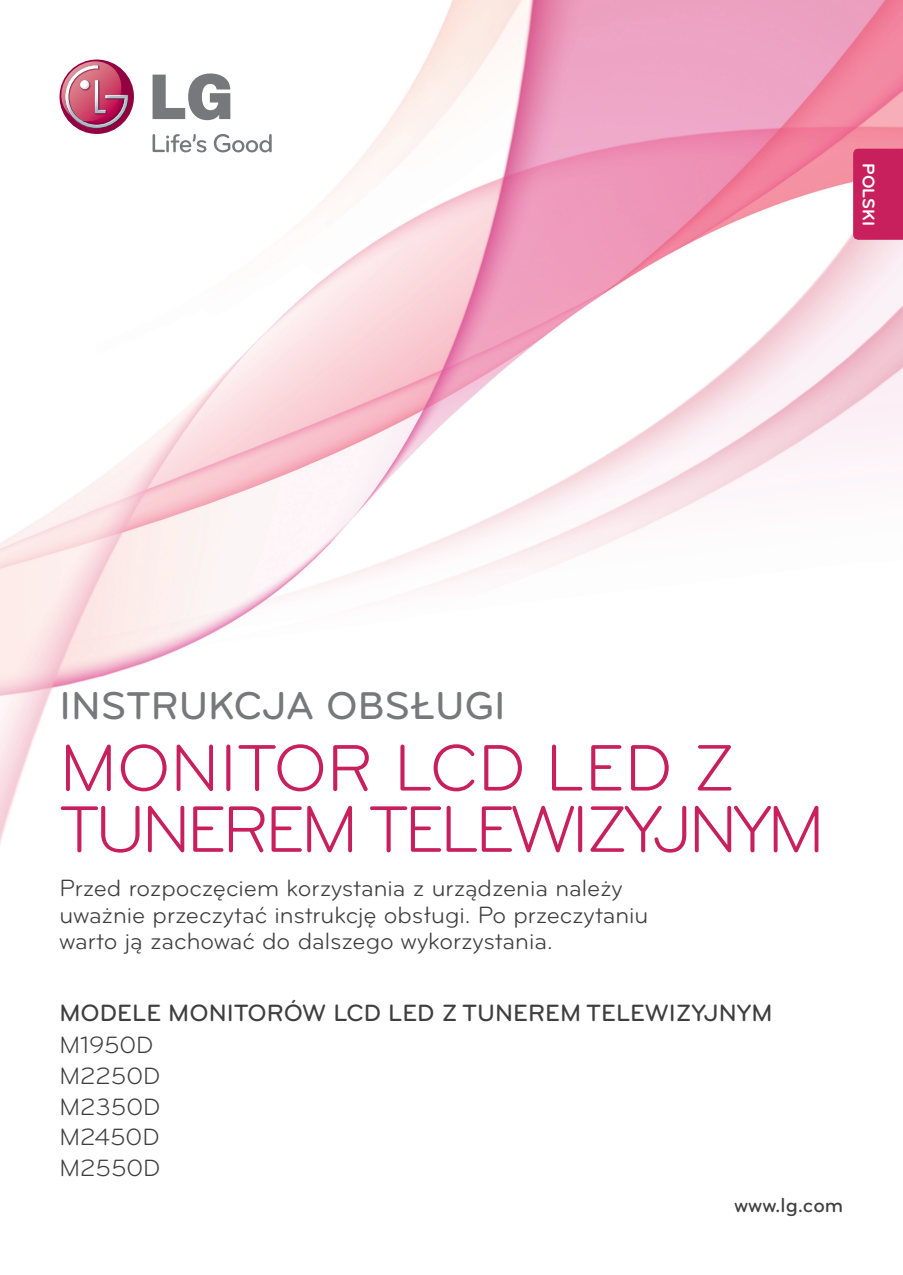
<style>
.page{position:relative;width:903px;height:1275px;background:#fff}
.page>*{position:absolute;margin:0;border:0;box-sizing:border-box;transform-origin:0 0}
.t1{font:68.25px/61.2px "Bryant LG";letter-spacing:-.06em;color:#c8205d}
.t2{font:500 40.25px "Bryant LG";color:#76787b}
.t3{font:24.5px/26.2px "Bryant LG";color:#3e3e3f}
.t4{font:500 24.5px "Bryant LG";color:#3e3e3f}
.t5{font:500 21px "Bryant LG";color:#3e3e3f}
.t6{font:700 21px "Arial";color:#fff}
.t7{font:700 17.5px "Bryant LG";color:#fff}
</style>
<div class="page">
<img style="left:0;top:0;width:903px;height:844px">
<svg style="left:60px;top:60px;width:74px;height:74px"></svg>
<svg style="left:58px;top:61px;width:72px;height:69px"></svg>
<svg style="left:153px;top:73px;width:77px;height:47px"></svg>
<svg style="left:153px;top:134px;width:53px;height:18px"></svg>
<svg style="left:214px;top:134px;width:58px;height:18px"></svg>
<div style="left:853px;top:149px;width:50px;height:91px;background:#c8205d"></div>
<p class="t7" style="left:879px;top:163px;width:64px;rotate:90deg">POLSKI</p>
<p class="t6" style="left:884px;top:181px;width:28px;rotate:90deg">PL</p>
<p class="t2" style="left:60px;top:681px;width:448px">INSTRUKCJA OBSŁUGI</p>
<p class="t1" style="left:60px;top:738px;width:767px">MONITOR LCD LED Z<br>TUNEREM TELEWIZYJNYM</p>
<p class="t3" style="left:60px;top:875px;width:590px">Przed rozpoczęciem korzystania z urządzenia należy uważnie przeczytać instrukcję obsługi. Po przeczytaniu warto ją zachować do dalszego wykorzystania.</p>
<p class="t4" style="left:60px;top:997px;width:714px">MODELE MONITORÓW LCD LED Z TUNEREM TELEWIZYJNYM</p>
<p class="t3" style="left:60px;top:1032px;width:95px">M1950D</p>
<p class="t3" style="left:60px;top:1063px;width:102px">M2250D</p>
<p class="t3" style="left:60px;top:1094px;width:102px">M2350D</p>
<p class="t3" style="left:60px;top:1124px;width:101px">M2450D</p>
<p class="t3" style="left:60px;top:1155px;width:102px">M2550D</p>
<p class="t5" style="left:734px;top:1192px;width:111px">www.lg.com</p>
</div>
